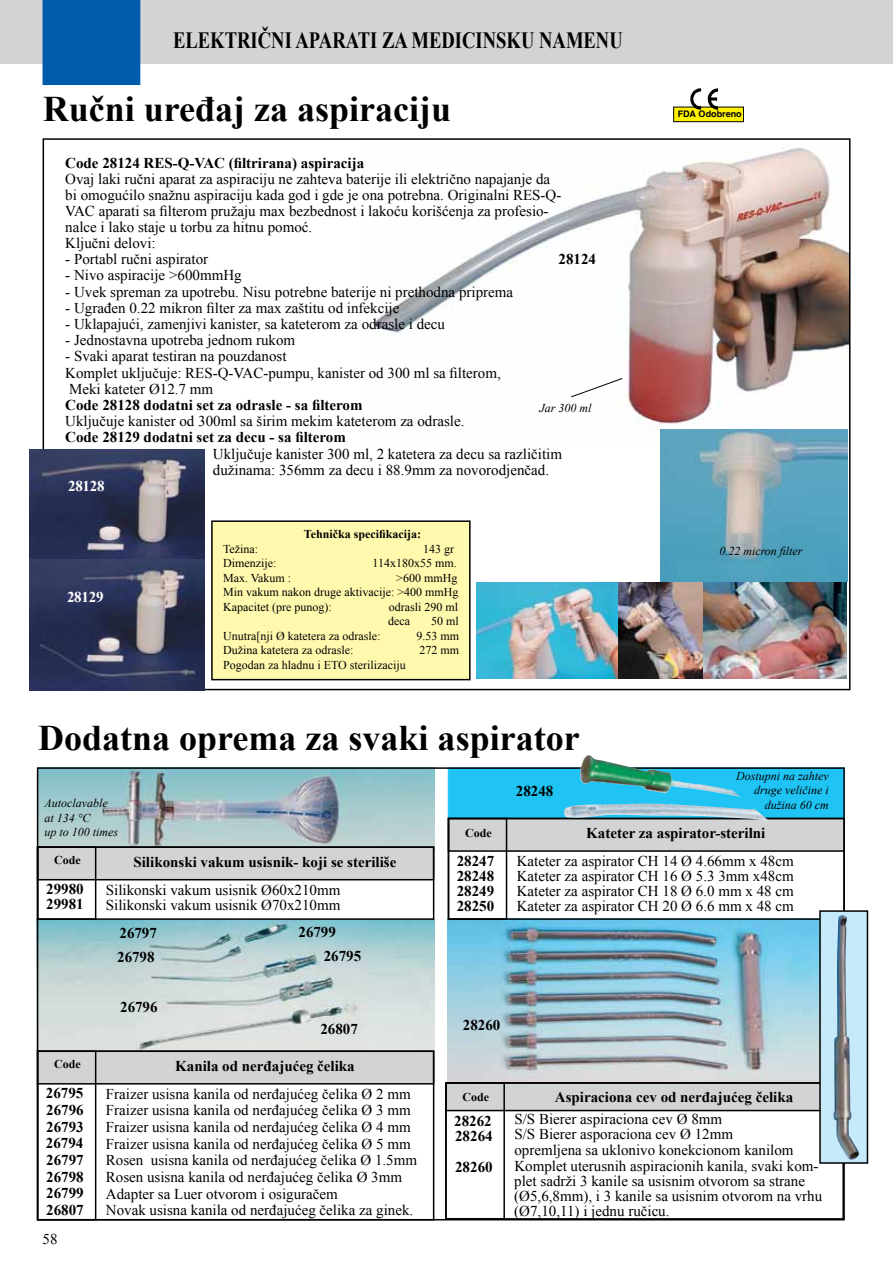
<style>
.page{position:relative;width:893px;height:1263px;background:#fff}
.page>*{position:absolute;margin:0;border:0;box-sizing:border-box;transform-origin:0 0}
.t1{font:700 36px "Times New Roman";color:#000}
.t2{font:700 23.25px "Times New Roman";color:#000;scale:.8 1}
.t3{font:15px/16.6px "Times New Roman";color:#000}
.t4{font:700 15px/16.6px "Times New Roman";color:#000}
.t5{font:700 15px "Times New Roman";letter-spacing:-.02em;color:#fff}
.t6{font:12px/14.5px "Times New Roman";color:#000;text-align:justify}
.t7{font:italic 12px/14.5px "Times New Roman";color:#000;text-align:right}
.t8{font:700 12px "Times New Roman";color:#000}
.t9{font:700 9px "Helvetica";color:#000}
</style>
<div class="page">
<div style="left:0;top:0;width:893px;height:64px;background:#d1d3d4"></div>
<div style="left:43px;top:0;width:97px;height:85px;background:#005baa"></div>
<img style="left:373px;top:148px;width:474px;height:297px">
<div style="left:212px;top:521px;width:258px;height:159px;background:#fff9ae"></div>
<div style="left:211px;top:520px;width:260px;height:160px;border:2px solid #000"></div>
<img style="left:476px;top:583px;width:371px;height:96px">
<div style="left:674px;top:107px;width:69px;height:15px;background:#fff200"></div>
<div style="left:673px;top:107px;width:71px;height:15px;border:1px solid #000"></div>
<img style="left:690px;top:89px;width:28px;height:20px">
<img style="left:661px;top:429px;width:187px;height:152px">
<svg style="left:570px;top:377px;width:53px;height:21px"></svg>
<img style="left:30px;top:449px;width:174px;height:111px">
<img style="left:30px;top:560px;width:174px;height:130px">
<div style="left:448px;top:767px;width:397px;height:51px;background:#20c4f4;border:1px solid #20c4f4"></div>
<img style="left:447px;top:918px;width:372px;height:164px">
<img style="left:40px;top:920px;width:394px;height:130px">
<img style="left:40px;top:770px;width:394px;height:76px">
<div style="left:38px;top:847px;width:396px;height:33px;background:#d1d3d4"></div>
<div style="left:37px;top:846px;width:397px;height:34px;border:2px solid #000"></div>
<div style="left:37px;top:846px;width:59px;height:74px;border:2px solid #000"></div>
<div style="left:37px;top:846px;width:397px;height:74px;border:2px solid #000"></div>
<div style="left:448px;top:818px;width:396px;height:33px;background:#d1d3d4"></div>
<div style="left:448px;top:818px;width:397px;height:34px;border:2px solid #000"></div>
<div style="left:448px;top:818px;width:59px;height:102px;border:2px solid #000"></div>
<div style="left:448px;top:818px;width:397px;height:102px;border:2px solid #000"></div>
<div style="left:38px;top:1051px;width:396px;height:33px;background:#d1d3d4"></div>
<div style="left:37px;top:1050px;width:397px;height:34px;border:2px solid #000"></div>
<div style="left:37px;top:1050px;width:59px;height:170px;border:2px solid #000"></div>
<div style="left:37px;top:1050px;width:397px;height:170px;border:2px solid #000"></div>
<div style="left:446px;top:1083px;width:397px;height:27px;background:#d1d3d4"></div>
<div style="left:445px;top:1082px;width:399px;height:29px;border:2px solid #000"></div>
<div style="left:445px;top:1082px;width:60px;height:137px;border:2px solid #000"></div>
<div style="left:445px;top:1082px;width:399px;height:137px;border:2px solid #000"></div>
<img style="left:563px;top:755px;width:206px;height:66px">
<div style="left:820px;top:911px;width:47px;height:252px;background:#c7eafb"></div>
<div style="left:819px;top:910px;width:49px;height:254px;border:2px solid #000"></div>
<img style="left:834px;top:915px;width:25px;height:245px">
<h2 class="t2" style="left:173px;top:24px;width:16px">elektri</h2>
<h2 class="t2" style="left:258px;top:24px;width:63px">čni aparati</h2>
<h2 class="t2" style="left:382px;top:24px;width:54px">za medicinsku</h2>
<h2 class="t2" style="left:539px;top:24px;width:19px">namenu</h2>
<h1 class="t1" style="left:43px;top:84px;width:410px">Ručni uređaj za aspiraciju</h1>
<p class="t4" style="left:65px;top:154px;width:300px">Code 28124 RES-Q-VAC (filtrirana) aspiracija</p>
<p class="t3" style="left:65px;top:170px;width:498px;line-height:16px">Ovaj laki ručni aparat za aspiraciju ne zahteva baterije ili električno napajanje da bi omogućilo snažnu aspiraciju kada god i gde je ona potrebna. Originalni RES-Q-VAC aparati sa filterom pružaju max bezbednost i lakoću korišćenja za profesio&shy;nalce i lako staje u torbu za hitnu pomoć.<br>Ključni delovi:</p>
<p class="t3" style="left:65px;top:251px;width:144px">- Portabl ručni aspirator</p>
<p class="t3" style="left:65px;top:267px;width:178px">- Nivo aspiracije &gt;600mmHg</p>
<p class="t3" style="left:65px;top:283px;width:449px">- Uvek spreman za upotrebu. Nisu potrebne baterije ni prethodna priprema</p>
<p class="t3" style="left:65px;top:299px;width:336px">- Ugrađen 0.22 mikron filter za max zaštitu od infekcije</p>
<p class="t3" style="left:65px;top:315px;width:381px">- Uklapajući, zamenjivi kanister, sa kateterom za odrasle i decu</p>
<p class="t3" style="left:65px;top:332px;width:231px">- Jednostavna upotreba jednom rukom</p>
<p class="t3" style="left:65px;top:348px;width:437px;line-height:16.2px">- Svaki aparat testiran na pouzdanost<br>Komplet uključuje: RES-Q-VAC-pumpu, kanister od 300 ml sa filterom,<br>Meki kateter Ø12.7 mm</p>
<p class="t4" style="left:65px;top:396px;width:299px">Code 28128 dodatni set za odrasle - sa filterom</p>
<p class="t3" style="left:65px;top:413px;width:401px">Uključuje kanister od 300ml sa širim mekim kateterom za odrasle.</p>
<p class="t4" style="left:65px;top:429px;width:282px">Code 28129 dodatni set za decu - sa filterom</p>
<p class="t3" style="left:213px;top:445px;width:351px;line-height:16px">Uključuje kanister 300 ml, 2 katetera za decu sa različitim dužinama: 356mm za decu i 88.9mm za novorodjenčad.</p>
<p class="t4" style="left:559px;top:251px;width:39px">28124</p>
<p class="t7" style="left:539px;top:401px;width:53px">Jar 300 ml</p>
<p class="t5" style="left:68px;top:476px;width:38px">28128</p>
<p class="t5" style="left:67px;top:587px;width:38px">28129</p>
<p class="t8" style="left:304px;top:526px;width:119px">Tehnička specifikacija:</p>
<p class="t6" style="left:223px;top:541px;width:37px">Težina:</p>
<p class="t6" style="left:423px;top:541px;width:32px">143 gr</p>
<p class="t6" style="left:223px;top:556px;width:55px">Dimenzije:</p>
<p class="t6" style="left:372px;top:556px;width:86px">114x180x55 mm.</p>
<p class="t6" style="left:223px;top:570px;width:70px">Max. Vakum :</p>
<p class="t6" style="left:223px;top:570px;width:237px;text-indent:173px">&gt;600 mmHg Min vakum nakon druge aktivacije: &gt;400 mmHg Kapacitet (pre punog):</p>
<p class="t6" style="left:388px;top:599px;width:71px">odrasli 290 ml deca</p>
<p class="t6" style="left:431px;top:614px;width:29px">50 ml</p>
<p class="t6" style="left:223px;top:628px;width:159px">Unutra[nji Ø katetera za odrasle:</p>
<p class="t6" style="left:416px;top:628px;width:44px">9.53 mm</p>
<p class="t6" style="left:223px;top:643px;width:132px">Dužina katetera za odrasle:</p>
<p class="t6" style="left:419px;top:643px;width:41px">272 mm</p>
<p class="t6" style="left:223px;top:657px;width:184px">Pogodan za hladnu i ETO sterilizaciju</p>
<h1 class="t1" style="left:38px;top:713px;width:543px">Dodatna oprema za svaki aspirator</h1>
<p class="t9" style="left:678px;top:108px;width:65px">FDA Odobreno</p>
<p class="t7" style="left:719px;top:544px;width:85px">0.22 micron filter</p>
<p class="t7" style="left:736px;top:768px;width:94px">Dostupni na zahtev druge veličine i</p>
<p class="t4" style="left:516px;top:782px;width:39px">28248</p>
<p class="t7" style="left:44px;top:795px;width:65px">Autoclavable</p>
<p class="t7" style="left:765px;top:797px;width:65px">dužina 60 cm</p>
<p class="t7" style="left:44px;top:810px;width:75px;text-align:left">at 134 °C<br>up to 100 times</p>
<p class="t8" style="left:465px;top:825px;width:28px">Code</p>
<p class="t4" style="left:586px;top:824px;width:181px">Kateter za aspirator-sterilni</p>
<p class="t3" style="left:517px;top:853px;width:279px;line-height:15.1px;text-align:justify">Kateter za aspirator CH 14 Ø 4.66mm x 48cm Kateter za aspirator CH 16 Ø 5.3 3mm x48cm Kateter za aspirator CH 18 Ø 6.0 mm x 48 cm Kateter za aspirator CH 20 Ø 6.6 mm x 48 cm</p>
<p class="t4" style="left:457px;top:852px;width:39px;line-height:15.1px;text-align:justify">28247<br>28248<br>28249<br>28250</p>
<p class="t8" style="left:54px;top:852px;width:28px">Code</p>
<p class="t4" style="left:133px;top:853px;width:264px">Silikonski vakum usisnik- koji se steriliše</p>
<p class="t3" style="left:106px;top:882px;width:236px;line-height:15.1px">Silikonski vakum usisnik Ø60x210mm<br>Silikonski vakum usisnik Ø70x210mm</p>
<p class="t4" style="left:46px;top:881px;width:39px;line-height:15.1px">29980<br>29981</p>
<p class="t4" style="left:117px;top:921px;width:41px;line-height:24.3px">26797<br>26798</p>
<p class="t4" style="left:299px;top:923px;width:39px">26799</p>
<p class="t4" style="left:120px;top:998px;width:39px">26796</p>
<p class="t4" style="left:320px;top:1020px;width:39px">26807</p>
<p class="t4" style="left:324px;top:947px;width:39px">26795</p>
<p class="t4" style="left:463px;top:1016px;width:39px">28260</p>
<p class="t8" style="left:54px;top:1056px;width:28px">Code</p>
<p class="t4" style="left:175px;top:1057px;width:181px">Kanila od nerđajućeg čelika</p>
<p class="t3" style="left:106px;top:1085px;width:313px">Fraizer usisna kanila od nerđajućeg čelika Ø 2 mm Fraizer usisna kanila od nerđajućeg čelika Ø 3 mm Fraizer usisna kanila od nerđajućeg čelika Ø 4 mm Fraizer usisna kanila od nerđajućeg čelika Ø 5 mm Rosen usisna kanila od nerđajućeg čelika Ø 1.5mm Rosen usisna kanila od nerđajućeg čelika Ø 3mm Adapter sa Luer otvorom i osiguračem<br>Novak usisna kanila od nerđajućeg čelika za ginek.</p>
<p class="t4" style="left:46px;top:1084px;width:39px;text-align:justify">26795<br>26796<br>26793<br>26794<br>26797<br>26798<br>26799<br>26807</p>
<p class="t8" style="left:463px;top:1089px;width:28px">Code</p>
<p class="t4" style="left:555px;top:1088px;width:240px">Aspiraciona cev od nerđajućeg čelika</p>
<p class="t3" style="left:514px;top:1111px;width:281px;line-height:15.1px">S/S Bierer aspiraciona cev Ø 8mm<br>S/S Bierer asporaciona cev Ø 12mm opremljena sa uklonivo konekcionom kanilom</p>
<p class="t3" style="left:514px;top:1158px;width:309px;line-height:15px">Komplet uterusnih aspiracionih kanila, svaki kom&shy;plet sadrži 3 kanile sa usisnim otvorom sa strane (Ø5,6,8mm), i 3 kanile sa usisnim otvorom na vrhu (Ø7,10,11) i jednu ručicu.</p>
<p class="t4" style="left:454px;top:1113px;width:40px;line-height:15.1px">28262<br>28264</p>
<p class="t4" style="left:455px;top:1158px;width:39px">28260</p>
<p class="t3" style="left:43px;top:1230px;width:17px">58</p>
</div>
